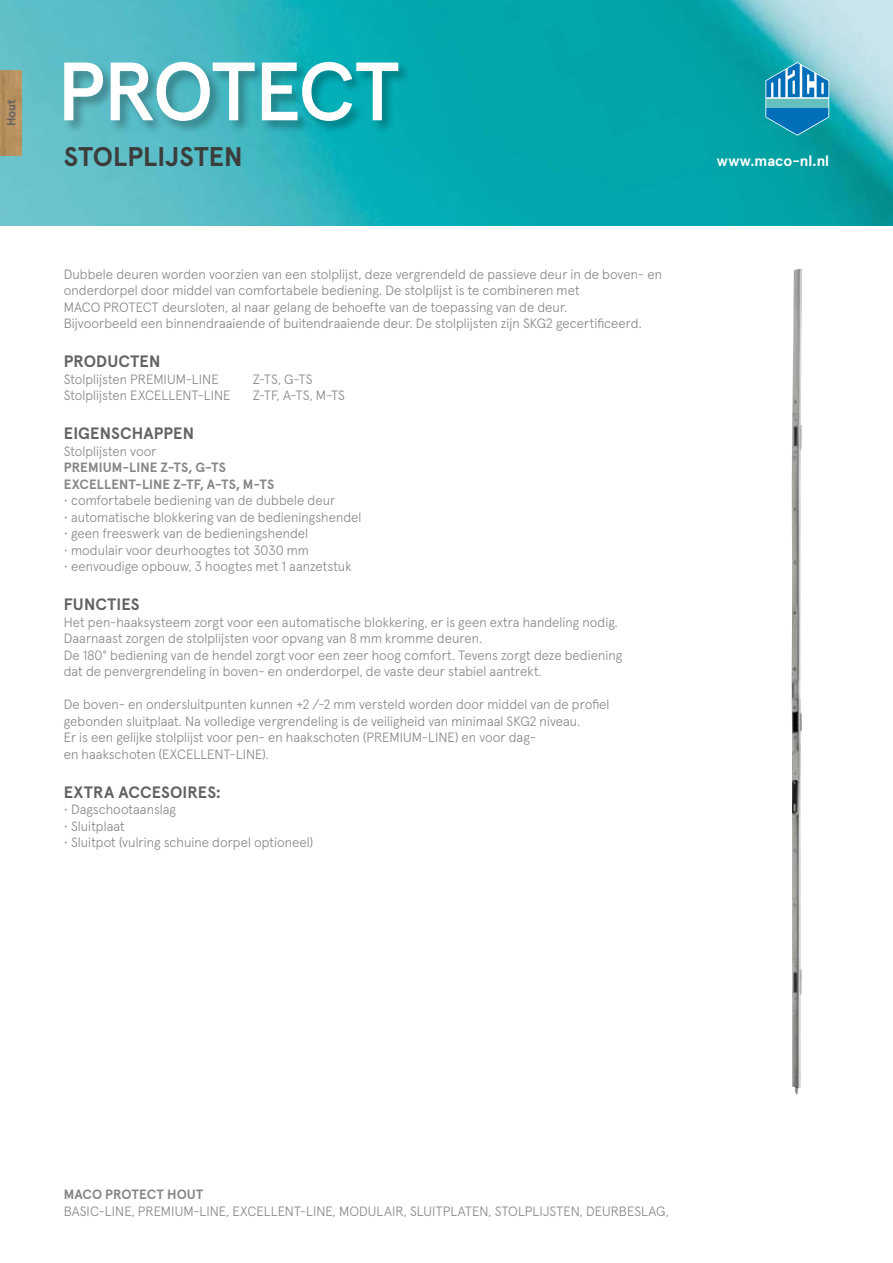
<style>
.page{position:relative;width:893px;height:1263px;background:#fff}
.page>*{position:absolute;margin:0;border:0;box-sizing:border-box;transform-origin:0 0}
.t1{font:500 82.5px "Apercu Pro";letter-spacing:-.03em;color:#fff}
.t2{font:700 27px "Apercu Pro";letter-spacing:-.01em;color:#3c3c3b}
.t3{font:700 16.5px "Apercu Pro";letter-spacing:.005em;color:#646363}
.t4{font:700 15px "Apercu Pro";letter-spacing:-.005em;color:#fff}
.t5{font:300 13.5px/16.5px "Apercu Pro";color:#878787}
.t6{font:700 13.5px/16.5px "Apercu Pro";color:#878787}
.t7{font:700 12px "Apercu Pro";color:#646363}
</style>
<div class="page">
<img style="left:792px;top:269px;width:11px;height:826px">
<img style="left:0;top:0;width:893px;height:225px">
<img style="left:0;top:70px;width:21px;height:85px">
<div style="left:63px;top:60px;width:349px;height:75px;background:#000;opacity:.3"></div>
<svg style="left:765px;top:62px;width:64px;height:74px;background:#3b9dc0"></svg>
<p class="t7" style="left:2px;top:126px;width:29px;rotate:-90deg">Hout</p>
<h1 class="t1" style="left:57px;top:27px;width:345px">PROTECT</h1>
<h2 class="t2" style="left:64px;top:135px;width:180px">STOLPLIJSTEN</h2>
<p class="t4" style="left:717px;top:149px;width:114px">www.maco-nl.nl</p>
<p class="t5" style="left:64px;top:265px;width:600px">Dubbele deuren worden voorzien van een stolplijst, deze vergrendeld de passieve deur in de boven- en onderdorpel door middel van comfortabele bediening. De stolplijst is te combineren met<br>MACO PROTECT deursloten, al naar gelang de behoefte van de toepassing van de deur.<br>Bijvoorbeeld een binnendraaiende of buitendraaiende deur. De stolplijsten zijn SKG2 gecertificeerd.</p>
<p class="t3" style="left:64px;top:349px;width:98px">PRODUCTEN</p>
<p class="t5" style="left:64px;top:370px;width:156px">Stolplijsten PREMIUM-LINE</p>
<p class="t5" style="left:253px;top:370px;width:61px">Z-TS, G-TS</p>
<p class="t5" style="left:64px;top:386px;width:168px">Stolplijsten EXCELLENT-LINE</p>
<p class="t5" style="left:253px;top:386px;width:94px">Z-TF, A-TS, M-TS</p>
<p class="t3" style="left:64px;top:421px;width:132px">EIGENSCHAPPEN</p>
<p class="t5" style="left:64px;top:442px;width:94px">Stolplijsten voor</p>
<p class="t6" style="left:64px;top:458px;width:212px">PREMIUM-LINE Z-TS, G-TS<br>EXCELLENT-LINE Z-TF, A-TS, M-TS</p>
<p class="t5" style="left:64px;top:491px;width:273px">• comfortabele bediening van de dubbele deur</p>
<p class="t5" style="left:64px;top:508px;width:299px">• automatische blokkering van de bedieningshendel</p>
<p class="t5" style="left:64px;top:524px;width:246px">• geen freeswerk van de bedieningshendel</p>
<p class="t5" style="left:64px;top:541px;width:247px">• modulair voor deurhoogtes tot 3030 mm</p>
<p class="t5" style="left:64px;top:557px;width:289px">• eenvoudige opbouw, 3 hoogtes met 1 aanzetstuk</p>
<p class="t3" style="left:64px;top:592px;width:77px">FUNCTIES</p>
<p class="t5" style="left:64px;top:613px;width:560px">Het pen-haaksysteem zorgt voor een automatische blokkering, er is geen extra handeling nodig.<br>Daarnaast zorgen de stolplijsten voor opvang van 8 mm kromme deuren.<br>De 180° bediening van de hendel zorgt voor een zeer hoog comfort. Tevens zorgt deze bediening dat de penvergrendeling in boven- en onderdorpel, de vaste deur stabiel aantrekt.</p>
<p class="t5" style="left:64px;top:695px;width:547px">De boven- en ondersluitpunten kunnen +2 /-2 mm versteld worden door middel van de profiel gebonden sluitplaat. Na volledige vergrendeling is de veiligheid van minimaal SKG2 niveau.<br>Er is een gelijke stolplijst voor pen- en haakschoten (PREMIUM-LINE) en voor dag-<br>en haakschoten (EXCELLENT-LINE).</p>
<p class="t3" style="left:64px;top:779px;width:158px">EXTRA ACCESOIRES:</p>
<p class="t5" style="left:64px;top:800px;width:114px">• Dagschootaanslag</p>
<p class="t5" style="left:64px;top:817px;width:63px">• Sluitplaat</p>
<p class="t5" style="left:64px;top:833px;width:251px">• Sluitpot (vulring schuine dorpel optioneel)</p>
<p class="t6" style="left:64px;top:1185px;width:141px">MACO PROTECT HOUT</p>
<p class="t5" style="left:64px;top:1201px;width:607px">BASIC-LINE, PREMIUM-LINE, EXCELLENT-LINE, MODULAIR, SLUITPLATEN, STOLPLIJSTEN, DEURBESLAG,</p>
</div>
